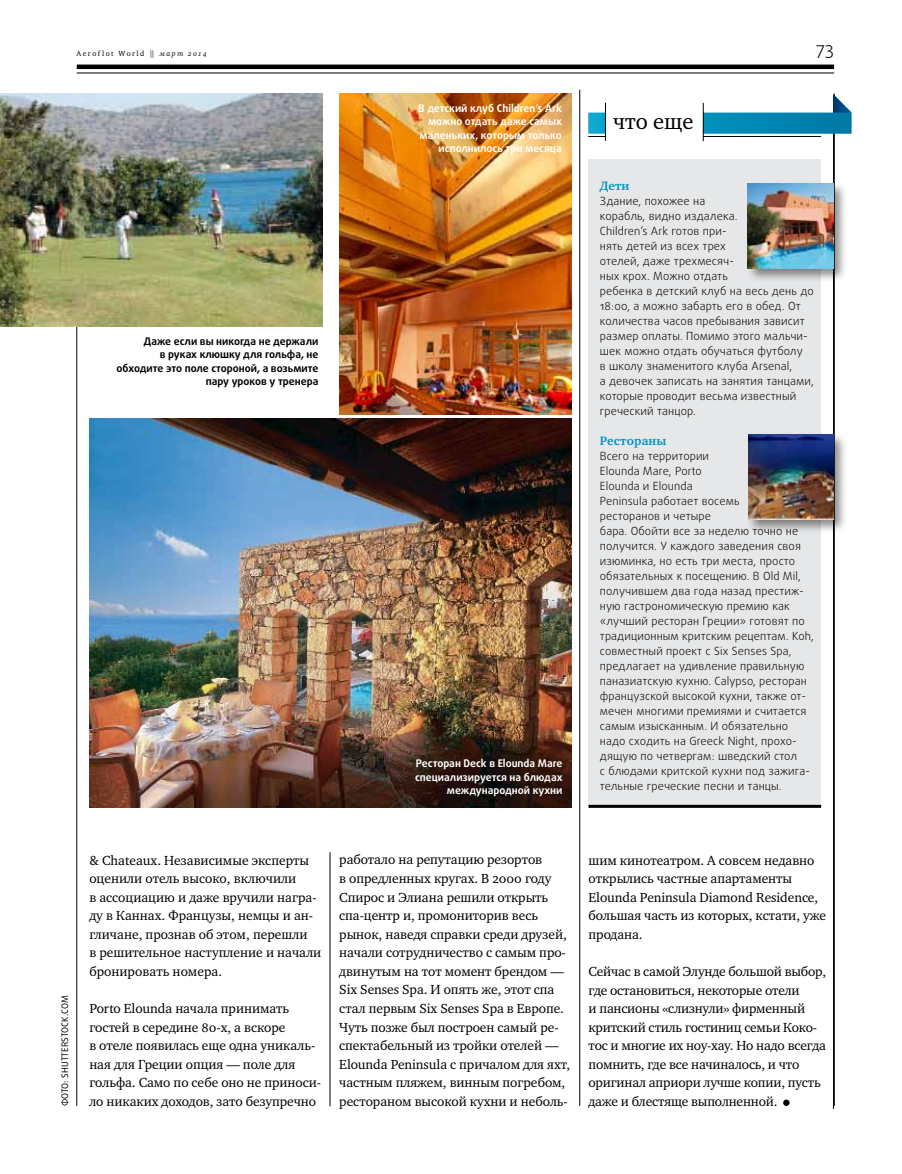
<style>
.page{position:relative;width:902px;height:1174px;background:#fff}
.page>*{position:absolute;margin:0;border:0;box-sizing:border-box;transform-origin:0 0}
.t1{font:22.5px "Charter ITCOSC";color:#000}
.t2{font:300 18px "Daxline Pro";color:#000}
.t3{font:13.5px/18.6px "Charter ITCOSC";letter-spacing:-.005em;color:#000}
.t4{font:700 12.45px "Charter ITCOSC";letter-spacing:.01em;color:#0092c8}
.t5{font:300 11.25px/15px "Daxline Pro";letter-spacing:.01em;color:#000}
.t6{font:700 10.5px/13.5px "Daxline Pro";color:#fff;text-align:right}
.t7{font:700 10.5px/13.5px "Daxline Pro";color:#000;text-align:right}
.t8{font:9px "Daxline Pro";letter-spacing:.01em;color:#000}
.t9{font:7.5px "Charter ITCOSC";letter-spacing:.2em;color:#000}
.s1{font-style:italic}
</style>
<div class="page">
<hr style="left:77px;top:65px;width:757px;height:4px;background:#000">
<hr style="left:77px;top:73px;width:757px;height:1px;background:#000">
<hr style="left:834px;top:94px;width:1px;height:1011px;background:#000">
<hr style="left:76px;top:94px;width:1px;height:1011px;background:#000">
<hr style="left:579px;top:90px;width:1px;height:1016px;background:#000">
<img style="left:89px;top:419px;width:482px;height:388px">
<img style="left:339px;top:94px;width:232px;height:320px">
<img style="left:0;top:94px;width:322px;height:232px">
<hr style="left:330px;top:852px;width:1px;height:254px;background:#000">
<div style="left:783px;top:1099px;width:6px;height:7px;background:#000;border-radius:50%"></div>
<hr style="left:833px;top:94px;width:1px;height:1014px;background:#000">
<svg style="left:588px;top:94px;width:263px;height:40px"></svg>
<hr style="left:588px;top:136px;width:233px;height:1px;background:#000">
<div style="left:588px;top:159px;width:233px;height:648px;background:#e6e7e8"></div>
<hr style="left:588px;top:805px;width:233px;height:3px;background:#000">
<div style="left:605px;top:104px;width:98px;height:34px;background:#fff"></div>
<hr style="left:605px;top:103px;width:1px;height:38px;background:#000">
<div style="left:745px;top:181px;width:102px;height:102px;background:#000;opacity:.45"></div>
<img style="left:747px;top:183px;width:86px;height:85px">
<div style="left:746px;top:432px;width:101px;height:102px;background:#000;opacity:.45"></div>
<img style="left:748px;top:434px;width:85px;height:85px">
<hr style="left:703px;top:103px;width:1px;height:38px;background:#000">
<p class="t9" style="left:77px;top:49px;width:132px">Aeroflot World || <span class="s1">март 2014</span></p>
<h2 class="t2" style="left:815px;top:36px;width:20px">73</h2>
<p class="t7" style="left:116px;top:334px;width:203px">Даже если вы никогда не держали<br>в руках клюшку для гольфа, не обходите это поле стороной, а возьмите пару уроков у тренера</p>
<p class="t6" style="left:418px;top:101px;width:145px">В детский клуб Children’s Ark можно отдать даже самых маленьких, которым только исполнилось три месяца</p>
<p class="t6" style="left:415px;top:757px;width:149px">Ресторан Deck в Elounda Mare специализируется на блюдах международной кухни</p>
<h1 class="t1" style="left:613px;top:109px;width:82px">что еще</h1>
<p class="t4" style="left:600px;top:179px;width:31px">Дети</p>
<p class="t5" style="left:600px;top:193px;width:215px">Здание, похожее на<br>корабль, видно издалека.<br>Children’s Ark готов при-<br>нять детей из всех трех<br>отелей, даже трехмесяч-<br>ных крох. Можно отдать<br>ребенка в детский клуб на весь день до<br>18:00, а можно забарть его в обед. От количества часов пребывания зависит размер оплаты. Помимо этого мальчи&shy;шек можно отдать обучаться футболу<br>в школу знаменитого клуба Arsenal,<br>а девочек записать на занятия танцами, которые проводит весьма известный греческий танцор.</p>
<p class="t4" style="left:600px;top:434px;width:68px">Рестораны</p>
<p class="t5" style="left:600px;top:448px;width:215px">Всего на территории<br>Elounda Mare, Porto<br>Elounda и Elounda<br>Peninsula работает восемь<br>ресторанов и четыре<br>бара. Обойти все за неделю точно не получится. У каждого заведения своя изюминка, но есть три места, просто обязательных к посещению. В Old Mil, получившем два года назад престиж&shy;ную гастрономическую премию как «лучший ресторан Греции» готовят по традиционным критским рецептам. Koh, совместный проект с Six Senses Spa, предлагает на удивление правильную паназиатскую кухню. Calypso, ресторан французской высокой кухни, также от&shy;мечен многими премиями и считается самым изысканным. И обязательно надо сходить на Greeck Night, прохо&shy;дящую по четвергам: шведский стол<br>с блюдами критской кухни под зажига&shy;тельные греческие песни и танцы.</p>
<p class="t7" style="left:743px;top:528px;width:75px">все о калориях</p>
<p class="t8" style="left:59px;top:1106px;width:113px;rotate:-90deg">фото: SHUTTERSTOCK.COM</p>
<p class="t3" style="left:89px;top:850px;width:233px">&amp; Chateaux. Независимые эксперты оценили отель высоко, включили<br>в ассоциацию и даже вручили награ&shy;ду в Каннах. Французы, немцы и ан&shy;гличане, прознав об этом, перешли<br>в решительное наступление и начали бронировать номера.</p>
<p class="t3" style="left:89px;top:999px;width:233px">Porto Elounda начала принимать гостей в середине 80-х, а вскоре<br>в отеле появилась еще одна уникаль&shy;ная для Греции опция — поле для гольфа. Само по себе оно не приноси&shy;ло никаких доходов, зато безупречно</p>
<p class="t3" style="left:339px;top:850px;width:232px">работало на репутацию резортов<br>в опредленных кругах. В 2000 году Спирос и Элиана решили открыть спа-центр и, промониторив весь рынок, наведя справки среди друзей, начали сотрудничество с самым про&shy;двинутым на тот момент брендом — Six Senses Spa. И опять же, этот спа стал первым Six Senses Spa в Европе.<br>Чуть позже был построен самый ре&shy;спектабельный из тройки отелей — Elounda Peninsula с причалом для яхт, частным пляжем, винным погребом, рестораном высокой кухни и неболь-</p>
<p class="t3" style="left:588px;top:850px;width:239px">шим кинотеатром. А совсем недавно открылись частные апартаменты<br>Elounda Peninsula Diamond Residence, большая часть из которых, кстати, уже продана.</p>
<p class="t3" style="left:588px;top:962px;width:239px">Сейчас в самой Элунде большой выбор, где остановиться, некоторые отели<br>и пансионы «слизнули» фирменный критский стиль гостиниц семьи Коко&shy;тос и многие их ноу-хау. Но надо всегда помнить, где все начиналось, и что оригинал априори лучше копии, пусть даже и блестяще выполненной.</p>
</div>
